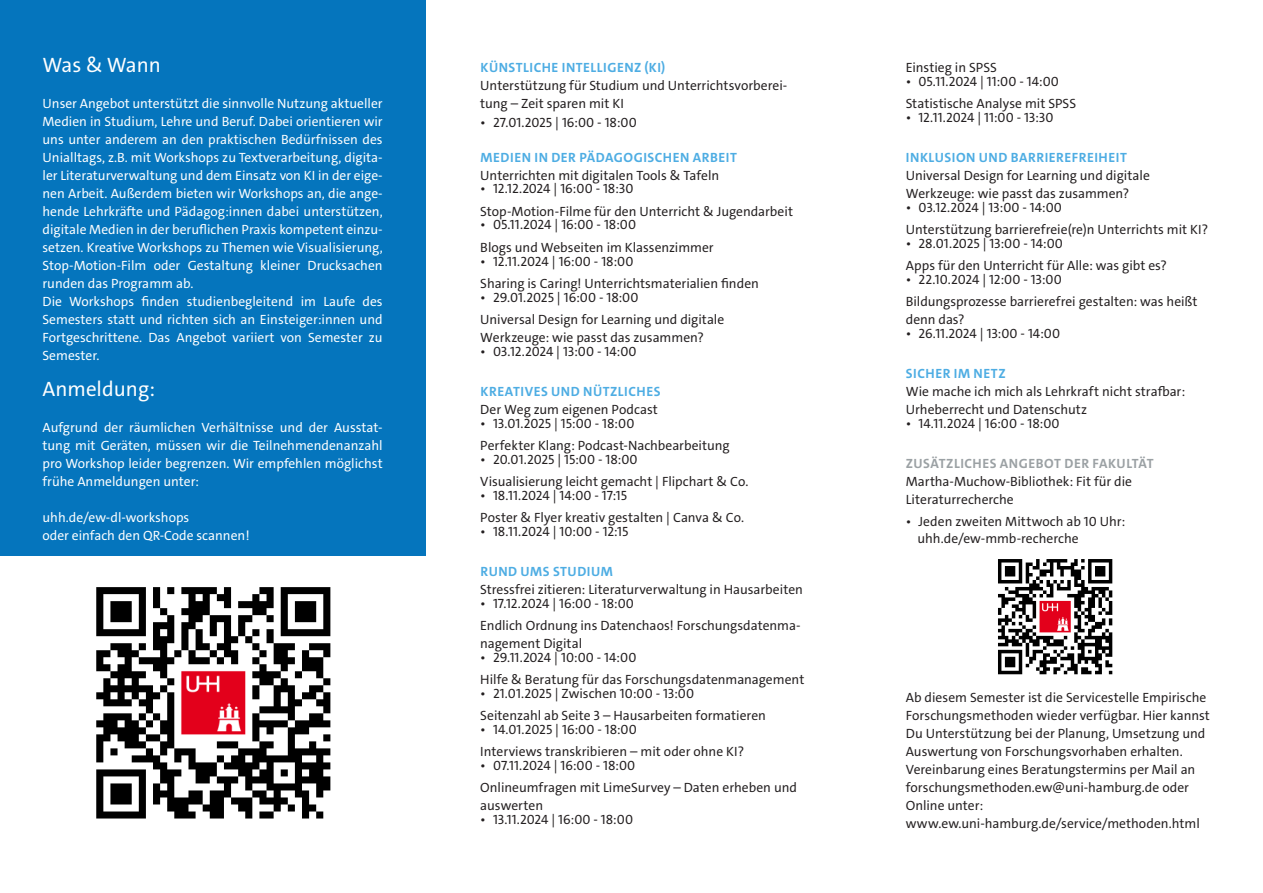
<style>
.page{position:relative;width:1263px;height:893px;background:#fff}
.page>*{position:absolute;margin:0;border:0;box-sizing:border-box;transform-origin:0 0}
.t1{font:21px "The Sans UHH";color:#fff}
.t2{font:13.5px/22.5px "The Sans UHH";color:#231f20}
.t3{font:13.5px/18px "The Sans UHH";color:#fff}
.t4{font:700 13.5px "The Sans UHH";letter-spacing:.04em;color:#4eade3}
.t5{font:700 13.5px "The Sans UHH";letter-spacing:.04em;color:#9ba1a4}
</style>
<div class="page">
<div style="left:0;top:0;width:425px;height:556px;background:#0575bd"></div>
<img style="left:96px;top:587px;width:235px;height:232px">
<img style="left:998px;top:559px;width:115px;height:116px">
<h1 class="t1" style="left:43px;top:51px;width:120px">Was &amp; Wann</h1>
<p class="t3" style="left:43px;top:95px;width:342px">Unser Angebot unterstützt die sinnvolle Nutzung aktueller Medien in Studium, Lehre und Beruf. Dabei orientieren wir uns unter anderem an den praktischen Bedürfnissen des Unialltags, z.B. mit Workshops zu Textverarbeitung, digita&shy;ler Literaturverwaltung und dem Einsatz von KI in der eige&shy;nen Arbeit. Außerdem bieten wir Workshops an, die ange&shy;hende Lehrkräfte und Pädagog:innen dabei unterstützen, digitale Medien in der beruflichen Praxis kompetent einzu&shy;setzen. Kreative Workshops zu Themen wie Visualisierung, Stop-Motion-Film oder Gestaltung kleiner Drucksachen runden das Programm ab.<br>Die Workshops finden studienbegleitend im Laufe des Semesters statt und richten sich an Einsteiger:innen und Fortgeschrittene. Das Angebot variiert von Semester zu Semester.</p>
<h1 class="t1" style="left:43px;top:375px;width:114px">Anmeldung:</h1>
<p class="t3" style="left:43px;top:419px;width:342px;text-align:justify">Aufgrund der räumlichen Verhältnisse und der Ausstat&shy;tung mit Geräten, müssen wir die Teilnehmendenanzahl pro Workshop leider begrenzen. Wir empfehlen möglichst frühe Anmeldungen unter:</p>
<p class="t3" style="left:43px;top:509px;width:209px">uhh.de/ew-dl-workshops<br>oder einfach den QR-Code scannen!</p>
<p class="t4" style="left:480px;top:59px;width:186px">KÜNSTLICHE INTELLIGENZ (KI)</p>
<p class="t2" style="left:480px;top:77px;width:308px;line-height:18px">Unterstützung für Studium und Unterrichtsvorberei&shy;tung – Zeit sparen mit KI</p>
<p class="t2" style="left:480px;top:111px;width:158px">• 27.01.2025 | 16:00 - 18:00</p>
<p class="t4" style="left:480px;top:149px;width:258px">MEDIEN IN DER PÄDAGOGISCHEN ARBEIT</p>
<p class="t2" style="left:480px;top:164px;width:240px">Unterrichten mit digitalen Tools &amp; Tafeln</p>
<p class="t2" style="left:480px;top:178px;width:314px">• 12.12.2024 | 16:00 - 18:30<br>Stop-Motion-Filme für den Unterricht &amp; Jugendarbeit</p>
<p class="t2" style="left:480px;top:214px;width:235px">• 05.11.2024 | 16:00 - 18:00<br>Blogs und Webseiten im Klassenzimmer</p>
<p class="t2" style="left:480px;top:250px;width:280px">• 12.11.2024 | 16:00 - 18:00<br>Sharing is Caring! Unterrichtsmaterialien finden</p>
<p class="t2" style="left:480px;top:286px;width:246px">• 29.01.2025 | 16:00 - 18:00<br>Universal Design for Learning und digitale</p>
<p class="t2" style="left:480px;top:326px;width:225px">Werkzeuge: wie passt das zusammen?</p>
<p class="t2" style="left:480px;top:340px;width:158px">• 03.12.2024 | 13:00 - 14:00</p>
<p class="t4" style="left:480px;top:383px;width:181px">KREATIVES UND NÜTZLICHES</p>
<p class="t2" style="left:480px;top:398px;width:179px">Der Weg zum eigenen Podcast</p>
<p class="t2" style="left:480px;top:412px;width:251px">• 13.01.2025 | 15:00 - 18:00<br>Perfekter Klang: Podcast-Nachbearbeitung</p>
<p class="t2" style="left:480px;top:448px;width:270px">• 20.01.2025 | 15:00 - 18:00<br>Visualisierung leicht gemacht | Flipchart &amp; Co.</p>
<p class="t2" style="left:480px;top:484px;width:265px">• 18.11.2024 | 14:00 - 17:15<br>Poster &amp; Flyer kreativ gestalten | Canva &amp; Co.</p>
<p class="t2" style="left:480px;top:520px;width:150px">• 18.11.2024 | 10:00 - 12:15</p>
<p class="t4" style="left:480px;top:563px;width:134px">RUND UMS STUDIUM</p>
<p class="t2" style="left:480px;top:578px;width:324px">Stressfrei zitieren: Literaturverwaltung in Hausarbeiten</p>
<p class="t2" style="left:480px;top:592px;width:322px">• 17.12.2024 | 16:00 - 18:00<br>Endlich Ordnung ins Datenchaos! Forschungsdatenma-</p>
<p class="t2" style="left:480px;top:632px;width:103px">nagement Digital</p>
<p class="t2" style="left:480px;top:646px;width:326px">• 29.11.2024 | 10:00 - 14:00<br>Hilfe &amp; Beratung für das Forschungsdatenmanagement</p>
<p class="t2" style="left:480px;top:682px;width:287px">• 21.01.2025 | Zwischen 10:00 - 13:00<br>Seitenzahl ab Seite 3 – Hausarbeiten formatieren</p>
<p class="t2" style="left:480px;top:718px;width:265px">• 14.01.2025 | 16:00 - 18:00<br>Interviews transkribieren – mit oder ohne KI?</p>
<p class="t2" style="left:480px;top:754px;width:318px">• 07.11.2024 | 16:00 - 18:00<br>Onlineumfragen mit LimeSurvey – Daten erheben und</p>
<p class="t2" style="left:480px;top:794px;width:64px">auswerten</p>
<p class="t2" style="left:480px;top:808px;width:154px">• 13.11.2024 | 16:00 - 18:00</p>
<p class="t2" style="left:906px;top:56px;width:93px">Einstieg in SPSS</p>
<p class="t2" style="left:906px;top:70px;width:172px">• 05.11.2024 | 11:00 - 14:00<br>Statistische Analyse mit SPSS</p>
<p class="t2" style="left:906px;top:106px;width:149px">• 12.11.2024 | 11:00 - 13:30</p>
<p class="t4" style="left:906px;top:149px;width:222px">INKLUSION UND BARRIEREFREIHEIT</p>
<p class="t2" style="left:906px;top:167px;width:246px;line-height:18px">Universal Design for Learning und digitale<br>Werkzeuge: wie passt das zusammen?</p>
<p class="t2" style="left:906px;top:196px;width:304px">• 03.12.2024 | 13:00 - 14:00<br>Unterstützung barrierefreie(re)n Unterrichts mit KI?</p>
<p class="t2" style="left:906px;top:232px;width:263px">• 28.01.2025 | 13:00 - 14:00<br>Apps für den Unterricht für Alle: was gibt es?</p>
<p class="t2" style="left:906px;top:268px;width:293px">• 22.10.2024 | 12:00 - 13:00<br>Bildungsprozesse barrierefrei gestalten: was heißt</p>
<p class="t2" style="left:906px;top:308px;width:60px">denn das?</p>
<p class="t2" style="left:906px;top:322px;width:156px">• 26.11.2024 | 13:00 - 14:00</p>
<p class="t4" style="left:906px;top:365px;width:101px">SICHER IM NETZ</p>
<p class="t2" style="left:906px;top:383px;width:281px;line-height:18px">Wie mache ich mich als Lehrkraft nicht strafbar:<br>Urheberrecht und Datenschutz</p>
<p class="t2" style="left:906px;top:412px;width:155px">• 14.11.2024 | 16:00 - 18:00</p>
<p class="t5" style="left:906px;top:455px;width:249px">ZUSÄTZLICHES ANGEBOT DER FAKULTÄT</p>
<p class="t2" style="left:906px;top:473px;width:228px;line-height:18px">Martha-Muchow-Bibliothek: Fit für die<br>Literaturrecherche</p>
<p class="t2" style="left:917px;top:512px;width:209px;line-height:17.7px;text-indent:-12px">• Jeden zweiten Mittwoch ab 10 Uhr: uhh.de/ew-mmb-recherche</p>
<p class="t2" style="left:906px;top:689px;width:306px;line-height:18px">Ab diesem Semester ist die Servicestelle Empirische Forschungsmethoden wieder verfügbar. Hier kannst Du Unterstützung bei der Planung, Umsetzung und Auswertung von Forschungsvorhaben erhalten.<br>Vereinbarung eines Beratungstermins per Mail an forschungsmethoden.ew@uni-hamburg.de oder Online unter: www.ew.uni-hamburg.de/service/methoden.html</p>
</div>
